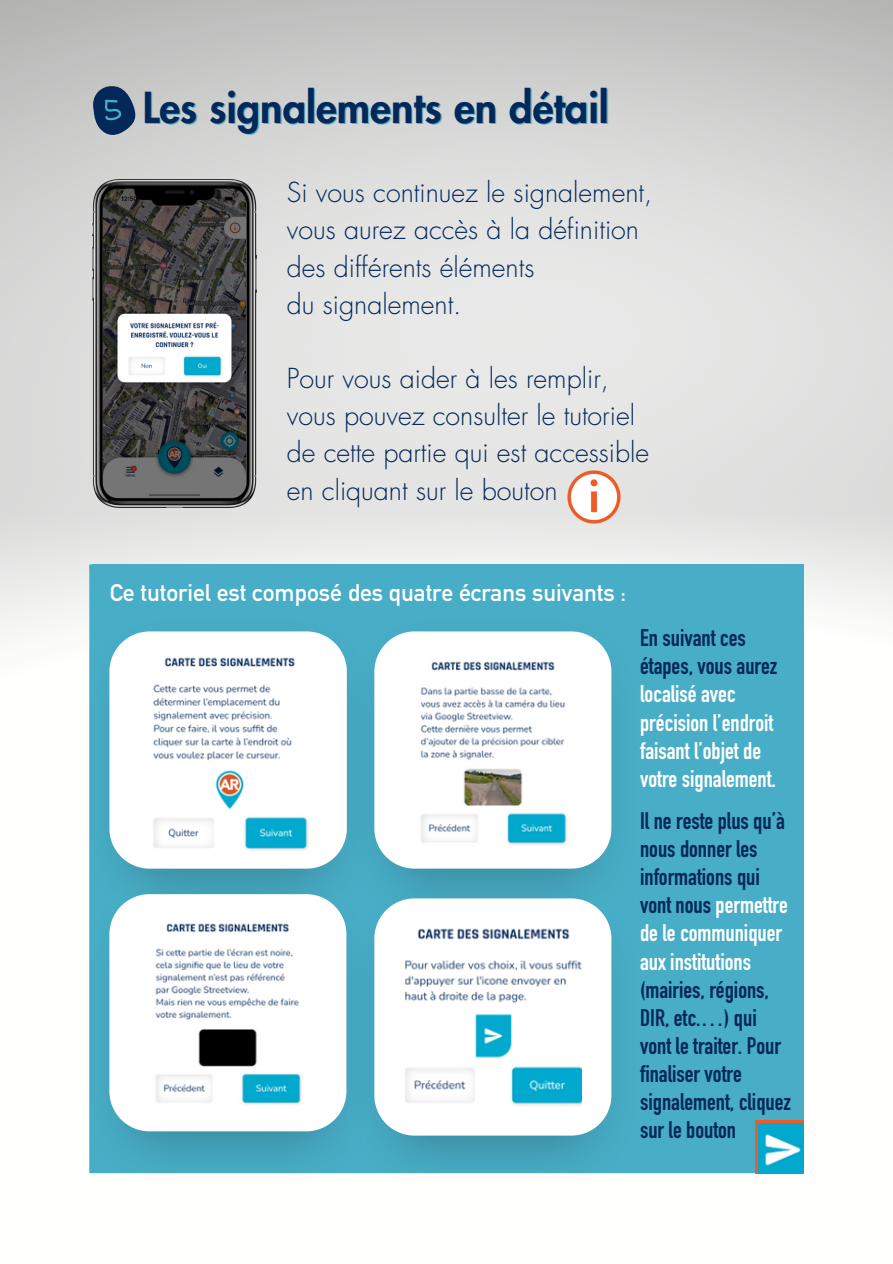
<style>
.page{position:relative;width:893px;height:1264px;background:#fff}
.page>*{position:absolute;margin:0;border:0;box-sizing:border-box;transform-origin:0 0}
.t1{font:800 41.55px "Futura Std";color:#042859}
.t2{font:300 26.85px/37px "Futura Std";color:#042859}
.t3{font:23.7px/28px "DIN Engschrift Std";color:#042859}
.t4{font:23.7px/28px "DIN Engschrift Std";color:#fff}
.t5{font:23.7px "DIN Mittelschrift Std";color:#fff}
.s1{color:#fffffe}
</style>
<div class="page">
<img style="left:0;top:0;width:892px;height:1174px">
<svg style="left:93px;top:86px;width:42px;height:49px"></svg>
<img style="left:93px;top:179px;width:163px;height:329px">
<img style="left:566px;top:469px;width:55px;height:55px">
<div style="left:91px;top:1168px;width:710px;height:5px;background:#48adc6"></div>
<div style="left:89px;top:566px;width:5px;height:607px;background:#48adc6"></div>
<div style="left:93px;top:564px;width:710px;height:606px;background:#48adc6"></div>
<img style="left:85px;top:619px;width:246px;height:263px">
<svg style="left:109px;top:631px;width:238px;height:237px;fill:#fff"></svg>
<img style="left:140px;top:648px;width:176px;height:206px">
<img style="left:85px;top:882px;width:265px;height:292px">
<svg style="left:109px;top:894px;width:237px;height:237px;fill:#fff"></svg>
<img style="left:146px;top:916px;width:156px;height:191px">
<img style="left:391px;top:666px;width:221px;height:220px">
<svg style="left:374px;top:631px;width:237px;height:237px;fill:#fff"></svg>
<img style="left:410px;top:653px;width:166px;height:193px">
<img style="left:350px;top:886px;width:285px;height:288px">
<svg style="left:374px;top:898px;width:237px;height:237px;fill:#fff"></svg>
<img style="left:405px;top:917px;width:176px;height:194px">
<div style="left:755px;top:1120px;width:48px;height:53px;background:#ec5c28"></div>
<img style="left:758px;top:1123px;width:45px;height:49px">
<h1 class="t1" style="left:143px;top:88px;width:467px">Les signalements en détail</h1>
<p class="t2" style="left:287px;top:175px;width:367px">Si vous continuez le signalement, vous aurez accès à la définition des différents éléments<br>du signalement.</p>
<p class="t2" style="left:287px;top:361px;width:364px">Pour vous aider à les remplir, vous pouvez consulter le tutoriel de cette partie qui est accessible en cliquant sur le bouton</p>
<p class="t5" style="left:110px;top:584px;width:518px">Ce tutoriel est composé des quatre écrans suivants :</p>
<p class="t3" style="left:640px;top:627px;width:139px">En suivant ces étapes, vous aurez</p>
<p class="t4" style="left:640px;top:683px;width:137px">localisé avec précision l’endroit faisant l’objet de votre signalement.</p>
<p class="t3" style="left:640px;top:810px;width:149px">Il ne reste plus qu’à nous donner les informations qui vont nous <span class="s1">permettre de le communiquer aux institutions</span></p>
<p class="t3" style="left:640px;top:978px;width:152px">(mairies, régions,<br>DIR, etc.…) qui vont le traiter. Pour finaliser votre signalement, cliquez sur le bouton</p>
</div>
